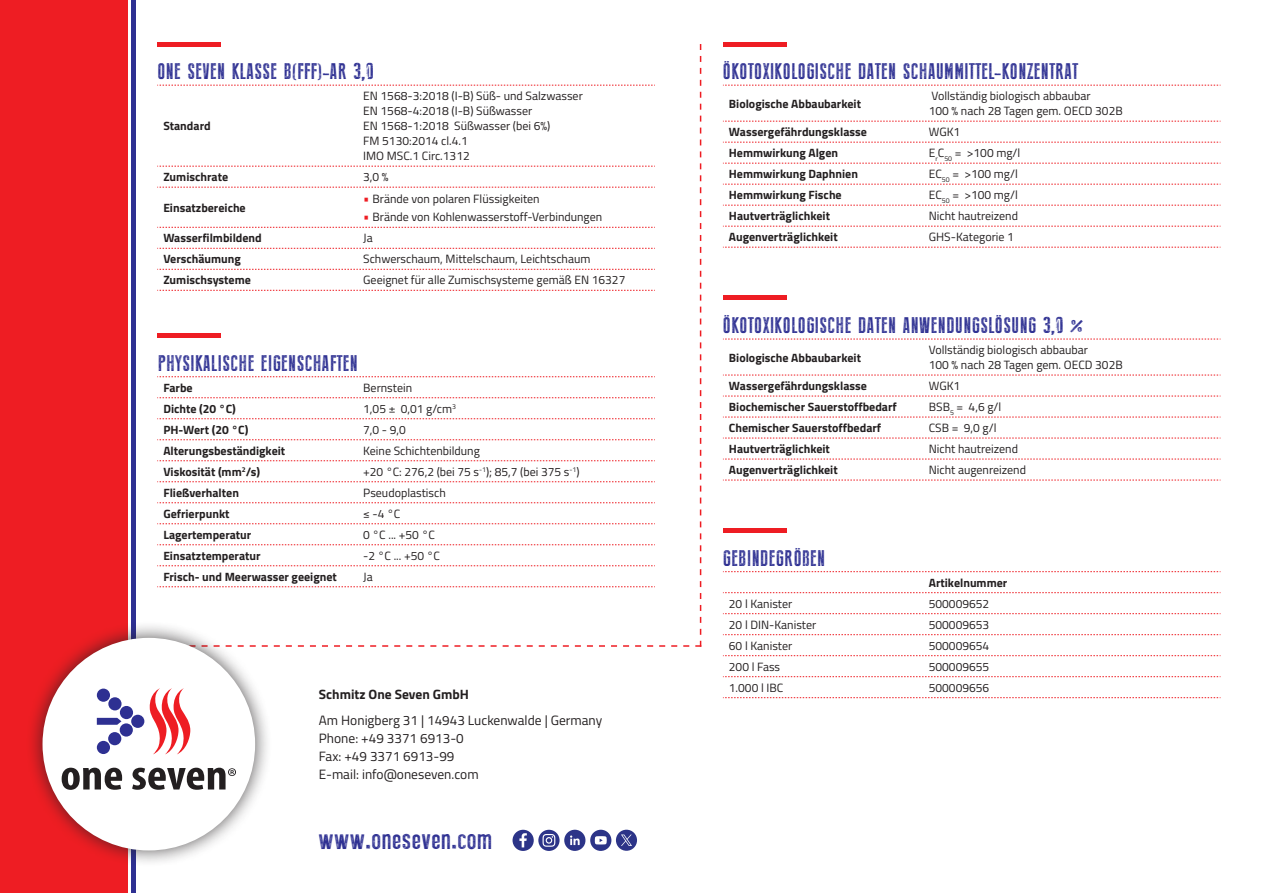
<style>
.page{position:relative;width:1263px;height:893px;background:#fff}
.page>*{position:absolute;margin:0;border:0;box-sizing:border-box;transform-origin:0 0}
.t1{font:29.1px "Press Style";letter-spacing:.045em;color:#2e3092}
.t2{font:22.5px "Press Style";letter-spacing:.03em;color:#2e3092}
.t3{font:13.5px/18px "Titillium";color:#231f20}
.t4{font:700 13.5px "Titillium";color:#231f20}
.t5{font:12px/15px "Titillium";color:#231f20}
.t6{font:700 12px "Titillium";color:#231f20}
.s1{font-size:13.5px;color:#ee1d23}
</style>
<div class="page">
<div style="left:0;top:0;width:128px;height:893px;background:#ee1d23"></div>
<hr style="left:132px;top:0;width:4px;height:893px;background:#2e3092">
<div style="left:26px;top:621px;width:246px;height:246px;background:#231f20;opacity:.75"></div>
<div style="left:43px;top:638px;width:212px;height:212px;background:#fff;border-radius:50%"></div>
<svg style="left:62px;top:768px;width:60px;height:22px"></svg>
<svg style="left:132px;top:768px;width:104px;height:22px"></svg>
<svg style="left:97px;top:718px;width:24px;height:7px"></svg>
<div style="left:97px;top:689px;width:13px;height:13px;background:#2e3092;border-radius:50%"></div>
<div style="left:108px;top:697px;width:14px;height:13px;background:#2e3092;border-radius:50%"></div>
<div style="left:120px;top:706px;width:13px;height:13px;background:#2e3092;border-radius:50%"></div>
<div style="left:131px;top:715px;width:13px;height:13px;background:#2e3092;border-radius:50%"></div>
<div style="left:120px;top:723px;width:13px;height:14px;background:#2e3092;border-radius:50%"></div>
<div style="left:108px;top:732px;width:13px;height:13px;background:#2e3092;border-radius:50%"></div>
<div style="left:97px;top:741px;width:13px;height:13px;background:#2e3092;border-radius:50%"></div>
<svg style="left:149px;top:688px;width:41px;height:66px"></svg>
<hr style="left:723px;top:43px;width:64px;height:4px;background:#ee1d23">
<hr style="left:723px;top:296px;width:64px;height:4px;background:#ee1d23">
<hr style="left:157px;top:43px;width:64px;height:4px;background:#ee1d23">
<svg style="left:157px;top:44px;width:544px;height:603px"></svg>
<div style="left:157px;top:333px;width:64px;height:5px;background:#ee1d23"></div>
<svg style="left:723px;top:85px;width:498px;height:1px"></svg>
<svg style="left:723px;top:142px;width:498px;height:1px"></svg>
<svg style="left:723px;top:163px;width:498px;height:1px"></svg>
<svg style="left:723px;top:184px;width:498px;height:1px"></svg>
<svg style="left:723px;top:205px;width:498px;height:1px"></svg>
<svg style="left:723px;top:226px;width:498px;height:1px"></svg>
<svg style="left:723px;top:247px;width:498px;height:1px"></svg>
<svg style="left:723px;top:121px;width:498px;height:1px"></svg>
<svg style="left:723px;top:655px;width:498px;height:1px"></svg>
<svg style="left:723px;top:676px;width:498px;height:1px"></svg>
<svg style="left:723px;top:697px;width:498px;height:1px"></svg>
<svg style="left:723px;top:634px;width:498px;height:1px"></svg>
<svg style="left:723px;top:613px;width:498px;height:1px"></svg>
<svg style="left:723px;top:571px;width:498px;height:1px"></svg>
<svg style="left:723px;top:592px;width:498px;height:1px"></svg>
<div style="left:723px;top:528px;width:64px;height:5px;background:#ee1d23"></div>
<svg style="left:723px;top:339px;width:498px;height:1px"></svg>
<svg style="left:723px;top:396px;width:498px;height:1px"></svg>
<svg style="left:723px;top:417px;width:498px;height:1px"></svg>
<svg style="left:723px;top:438px;width:498px;height:1px"></svg>
<svg style="left:723px;top:459px;width:498px;height:1px"></svg>
<svg style="left:723px;top:480px;width:498px;height:1px"></svg>
<svg style="left:723px;top:375px;width:498px;height:1px"></svg>
<svg style="left:512px;top:830px;width:99px;height:21px"></svg>
<div style="left:616px;top:830px;width:21px;height:21px;background:#2c3488;border-radius:50%"></div>
<svg style="left:621px;top:834px;width:11px;height:12px"></svg>
<h2 class="t2" style="left:157px;top:59px;width:218px">ONE SEVEN KLASSE B(FFF)-AR 3,0</h2>
<p class="t6" style="left:163px;top:117px;width:49px">Standard</p>
<p class="t5" style="left:363px;top:88px;width:221px">EN 1568-3:2018 (I-B) Süß- und Salzwasser<br>EN 1568-4:2018 (I-B) Süßwasser<br>EN 1568-1:2018 Süßwasser (bei 6%)<br>FM 5130:2014 cl.4.1<br>IMO MSC.1 Circ.1312</p>
<p class="t6" style="left:163px;top:168px;width:66px">Zumischrate</p>
<p class="t5" style="left:363px;top:169px;width:27px">3,0 %</p>
<p class="t6" style="left:163px;top:198px;width:84px">Einsatzbereiche</p>
<p class="t5" style="left:363px;top:191px;width:178px"><span class="s1">•</span> Brände von polaren Flüssigkeiten</p>
<p class="t5" style="left:363px;top:209px;width:241px"><span class="s1">•</span> Brände von Kohlenwasserstoff-Verbindungen</p>
<p class="t6" style="left:163px;top:229px;width:100px">Wasserfilmbildend</p>
<p class="t5" style="left:363px;top:230px;width:11px">Ja</p>
<p class="t6" style="left:163px;top:250px;width:79px">Verschäumung</p>
<p class="t5" style="left:363px;top:251px;width:229px">Schwerschaum, Mittelschaum, Leichtschaum</p>
<p class="t6" style="left:163px;top:271px;width:89px">Zumischsysteme</p>
<p class="t5" style="left:363px;top:272px;width:264px">Geeignet für alle Zumischsysteme gemäß EN 16327</p>
<h2 class="t2" style="left:157px;top:351px;width:202px">PHYSIKALISCHE EIGENSCHAFTEN</h2>
<p class="t6" style="left:163px;top:378px;width:31px">Farbe</p>
<p class="t5" style="left:363px;top:379px;width:50px">Bernstein</p>
<p class="t6" style="left:163px;top:399px;width:74px">Dichte (20 °C)</p>
<p class="t5" style="left:363px;top:400px;width:94px">1,05 ± 0,01 g/cm<sup>3</sup></p>
<p class="t6" style="left:163px;top:420px;width:87px">PH-Wert (20 °C)</p>
<p class="t5" style="left:363px;top:421px;width:44px">7,0 - 9,0</p>
<p class="t6" style="left:163px;top:441px;width:123px">Alterungsbeständigkeit</p>
<p class="t5" style="left:363px;top:442px;width:118px">Keine Schichtenbildung</p>
<p class="t6" style="left:163px;top:462px;width:98px">Viskosität (mm<sup>2</sup>/s)</p>
<p class="t5" style="left:363px;top:463px;width:218px">+20 °C: 276,2 (bei 75 s<sup>-1</sup>); 85,7 (bei 375 s<sup>-1</sup>)</p>
<p class="t6" style="left:163px;top:483px;width:77px">Fließverhalten</p>
<p class="t5" style="left:363px;top:484px;width:84px">Pseudoplastisch</p>
<p class="t6" style="left:163px;top:504px;width:68px">Gefrierpunkt</p>
<p class="t5" style="left:363px;top:505px;width:39px">≤ -4 °C</p>
<p class="t6" style="left:163px;top:525px;width:90px">Lagertemperatur</p>
<p class="t5" style="left:363px;top:526px;width:73px">0 °C ... +50 °C</p>
<p class="t6" style="left:163px;top:546px;width:99px">Einsatztemperatur</p>
<p class="t5" style="left:363px;top:547px;width:78px">-2 °C ... +50 °C</p>
<p class="t6" style="left:163px;top:567px;width:175px">Frisch- und Meerwasser geeignet</p>
<p class="t5" style="left:363px;top:568px;width:11px">Ja</p>
<p class="t4" style="left:319px;top:684px;width:151px">Schmitz One Seven GmbH</p>
<p class="t3" style="left:319px;top:711px;width:285px">Am Honigberg 31 | 14943 Luckenwalde | Germany<br>Phone: +49 3371 6913-0<br>Fax: +49 3371 6913-99<br>E-mail: info@oneseven.com</p>
<h1 class="t1" style="left:319px;top:823px;width:174px">www.oneseven.com</h1>
<h2 class="t2" style="left:723px;top:59px;width:357px">ÖKOTOXIKOLOGISCHE DATEN SCHAUMMITTEL-KONZENTRAT</h2>
<p class="t6" style="left:729px;top:94px;width:134px">Biologische Abbaubarkeit</p>
<p class="t5" style="left:929px;top:88px;width:195px">Vollständig biologisch abbaubar<br>100 % nach 28 Tagen gem. OECD 302B</p>
<p class="t6" style="left:729px;top:123px;width:140px">Wassergefährdungsklasse</p>
<p class="t5" style="left:929px;top:124px;width:33px">WGK1</p>
<p class="t6" style="left:729px;top:144px;width:111px">Hemmwirkung Algen</p>
<p class="t5" style="left:929px;top:145px;width:93px">E<sub>r</sub>C<sub>50</sub> = &gt;100 mg/l</p>
<p class="t6" style="left:729px;top:165px;width:131px">Hemmwirkung Daphnien</p>
<p class="t5" style="left:929px;top:166px;width:90px">EC<sub>50</sub> = &gt;100 mg/l</p>
<p class="t6" style="left:729px;top:186px;width:114px">Hemmwirkung Fische</p>
<p class="t5" style="left:929px;top:187px;width:90px">EC<sub>50</sub> = &gt;100 mg/l</p>
<p class="t6" style="left:729px;top:207px;width:103px">Hautverträglichkeit</p>
<p class="t5" style="left:929px;top:208px;width:91px">Nicht hautreizend</p>
<p class="t6" style="left:729px;top:228px;width:110px">Augenverträglichkeit</p>
<p class="t5" style="left:929px;top:229px;width:87px">GHS-Kategorie 1</p>
<h2 class="t2" style="left:723px;top:313px;width:361px">ÖKOTOXIKOLOGISCHE DATEN ANWENDUNGSLÖSUNG 3,0 %</h2>
<p class="t6" style="left:729px;top:348px;width:134px">Biologische Abbaubarkeit</p>
<p class="t5" style="left:929px;top:342px;width:195px">Vollständig biologisch abbaubar<br>100 % nach 28 Tagen gem. OECD 302B</p>
<p class="t6" style="left:729px;top:377px;width:140px">Wassergefährdungsklasse</p>
<p class="t5" style="left:929px;top:378px;width:33px">WGK1</p>
<p class="t6" style="left:729px;top:398px;width:169px">Biochemischer Sauerstoffbedarf</p>
<p class="t5" style="left:929px;top:399px;width:74px">BSB<sub>5</sub> = 4,6 g/l</p>
<p class="t6" style="left:729px;top:419px;width:154px">Chemischer Sauerstoffbedarf</p>
<p class="t5" style="left:929px;top:420px;width:69px">CSB = 9,0 g/l</p>
<p class="t6" style="left:729px;top:440px;width:103px">Hautverträglichkeit</p>
<p class="t5" style="left:929px;top:441px;width:91px">Nicht hautreizend</p>
<p class="t6" style="left:729px;top:461px;width:110px">Augenverträglichkeit</p>
<p class="t5" style="left:929px;top:462px;width:99px">Nicht augenreizend</p>
<h2 class="t2" style="left:723px;top:546px;width:104px">GEBINDEGRÖßEN</h2>
<p class="t6" style="left:929px;top:573px;width:80px">Artikelnummer</p>
<p class="t5" style="left:729px;top:595px;width:65px">20 l Kanister</p>
<p class="t5" style="left:929px;top:595px;width:62px">500009652</p>
<p class="t5" style="left:729px;top:616px;width:89px">20 l DIN-Kanister</p>
<p class="t5" style="left:929px;top:616px;width:62px">500009653</p>
<p class="t5" style="left:729px;top:637px;width:65px">60 l Kanister</p>
<p class="t5" style="left:929px;top:637px;width:62px">500009654</p>
<p class="t5" style="left:729px;top:658px;width:53px">200 l Fass</p>
<p class="t5" style="left:929px;top:658px;width:62px">500009655</p>
<p class="t5" style="left:729px;top:679px;width:56px">1.000 l IBC</p>
<p class="t5" style="left:929px;top:679px;width:62px">500009656</p>
</div>
